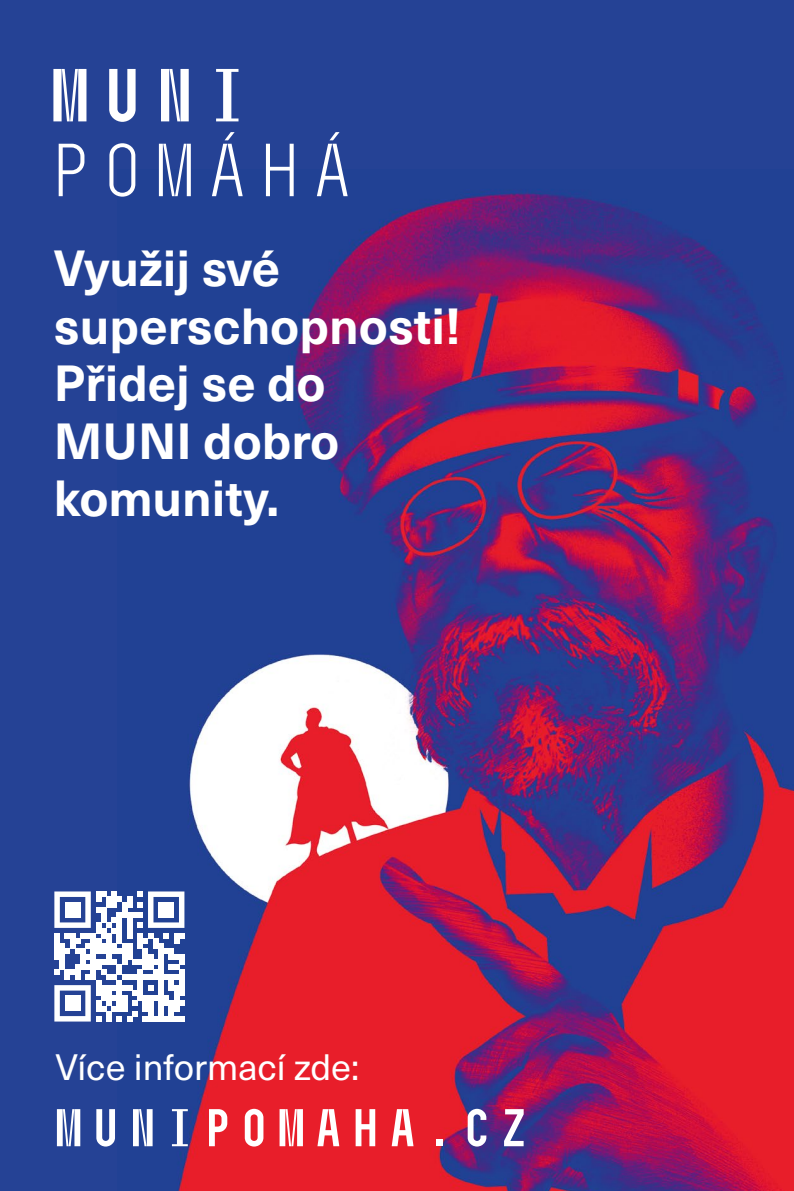
<style>
.page{position:relative;width:794px;height:1191px;background:#254295}
.page>*{position:absolute;margin:0;border:0;box-sizing:border-box;transform-origin:0 0}
.t1{font:700 53.02px "Muni";color:#fff}
.t2{font:700 49.88px/57.4px "Neue Haas Unica Pro";color:#fff}
.t3{font:36.05px "Neue Haas Unica Pro";color:#fff}
</style>
<div class="page">
<img style="left:117px;top:170px;width:677px;height:1021px">
<svg style="left:53px;top:69px;width:33px;height:52px"></svg>
<svg style="left:109px;top:69px;width:27px;height:53px"></svg>
<svg style="left:161px;top:69px;width:28px;height:52px"></svg>
<svg style="left:216px;top:69px;width:22px;height:52px"></svg>
<svg style="left:59px;top:144px;width:25px;height:52px"></svg>
<svg style="left:109px;top:143px;width:26px;height:54px"></svg>
<svg style="left:159px;top:144px;width:32px;height:52px"></svg>
<svg style="left:212px;top:132px;width:31px;height:64px"></svg>
<svg style="left:266px;top:144px;width:28px;height:52px"></svg>
<svg style="left:317px;top:132px;width:31px;height:64px"></svg>
<svg style="left:54px;top:891px;width:130px;height:130px"></svg>
<div style="left:65px;top:902px;width:15px;height:15px;background:#fff"></div>
<div style="left:158px;top:902px;width:16px;height:15px;background:#fff"></div>
<div style="left:65px;top:995px;width:15px;height:16px;background:#fff"></div>
<p class="t2" style="left:54px;top:240px;width:409px">Využij své superschopnosti!<br>Přidej se do<br>MUNI dobro komunity.</p>
<p class="t3" style="left:56px;top:1045px;width:305px">Více informací zde:</p>
<p class="t1" style="left:50px;top:1099px;width:484px">MUNIPOMAHA.CZ</p>
</div>
